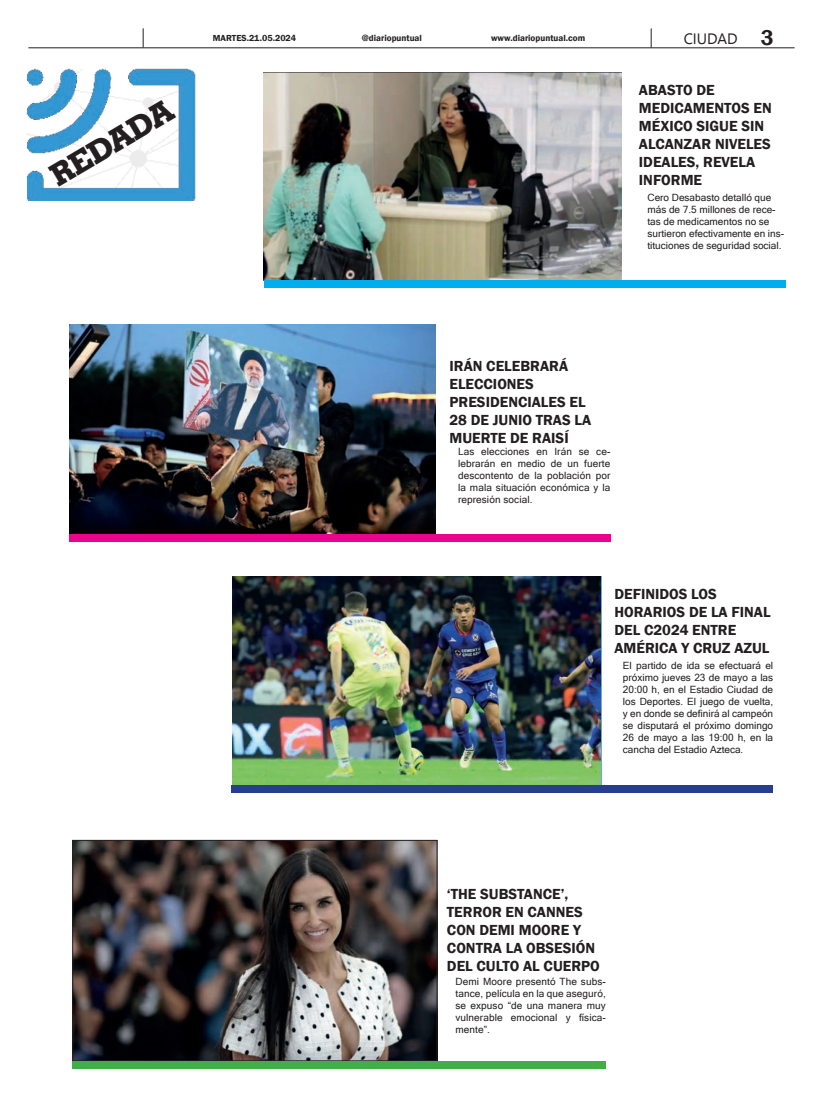
<style>
.page{position:relative;width:823px;height:1106px;background:#fff}
.page>*{position:absolute;margin:0;border:0;box-sizing:border-box;transform-origin:0 0}
.t1{font:700 30.8px "Geometric Slab 703 BT Xtra";color:#231f20}
.t2{font:700 22.4px "Myriad Pro";color:#231f20}
.t3{font:600 22px "Franklin Gothic";color:#231f20}
.t4{font:600 15px/18px "Franklin Gothic";color:#231f20}
.t5{font:15px "Segoe UI Historic";color:#231f20}
.t6{font:10px/12px "Microsoft Sans Serif";color:#231f20;text-align:justify}
.t7{font:600 9.1px "Franklin Gothic";color:#231f20}
.t8{font:600 9px "Franklin Gothic";color:#231f20}
.t9{font:7.5px "Hiragino Sans W6";letter-spacing:-.01em;color:#231f20}
</style>
<div class="page">
<img style="left:75px;top:842px;width:360px;height:216px">
<div style="left:73px;top:840px;width:364px;height:220px;border:1px solid #231f20"></div>
<img style="left:233px;top:576px;width:367px;height:209px">
<img style="left:69px;top:324px;width:366px;height:210px">
<img style="left:264px;top:73px;width:357px;height:207px">
<img style="left:26px;top:68px;width:170px;height:132px">
<div style="left:264px;top:280px;width:520px;height:8px;background:#00aeef"></div>
<div style="left:69px;top:534px;width:541px;height:8px;background:#ed028c"></div>
<div style="left:231px;top:785px;width:541px;height:8px;background:#253f8e"></div>
<hr style="left:28px;top:47px;width:766px;height:1px;background:#231f20">
<svg style="left:650px;top:28px;width:1px;height:20px"></svg>
<svg style="left:143px;top:28px;width:1px;height:19px"></svg>
<div style="left:73px;top:1061px;width:532px;height:8px;background:#40ae49"></div>
<p class="t1" style="left:44px;top:162px;width:138px;rotate:-31deg">REDADA</p>
<p class="t8" style="left:213px;top:32px;width:85px">MARTES.21.05.2024</p>
<p class="t7" style="left:362px;top:32px;width:61px">@diariopuntual</p>
<p class="t7" style="left:490px;top:32px;width:96px">www.diariopuntual.com</p>
<p class="t9" style="left:197px;top:36px;width:84px">VIERNES.24.11.2023</p>
<p class="t5" style="left:683px;top:30px;width:56px">CIUDAD</p>
<p class="t3" style="left:760px;top:24px;width:14px">3</p>
<p class="t2" style="left:708px;top:30px;width:14px">3</p>
<p class="t4" style="left:638px;top:81px;width:134px">ABASTO DE<br>MEDICAMENTOS EN<br>MÉXICO SIGUE SIN<br>ALCANZAR NIVELES<br>IDEALES, REVELA<br>INFORME</p>
<p class="t6" style="left:647px;top:191px;width:138px;text-align:left">Cero Desabasto detalló que más de 7.5 millones de rece&shy;tas de medicamentos no se surtieron efectivamente en ins&shy;tituciones de seguridad social.</p>
<p class="t4" style="left:449px;top:357px;width:143px">IRÁN CELEBRARÁ<br>ELECCIONES<br>PRESIDENCIALES EL<br>28 DE JUNIO TRAS LA<br>MUERTE DE RAISÍ</p>
<p class="t6" style="left:457px;top:445px;width:154px">Las elecciones en Irán se ce&shy;lebrarán en medio de un fuerte descontento de la población por la mala situación económica y la represión social.</p>
<p class="t4" style="left:614px;top:585px;width:157px">DEFINIDOS LOS<br>HORARIOS DE LA FINAL<br>DEL C2024 ENTRE<br>AMÉRICA Y CRUZ AZUL</p>
<p class="t6" style="left:622px;top:659px;width:152px">El partido de ida se efectuará el próximo jueves 23 de mayo a las 20:00 h, en el Estadio Ciudad de los Deportes. El juego de vuelta, y en donde se definirá al campeón se disputará el próximo domingo 26 de mayo a las 19:00 h, en la cancha del Estadio Azteca.</p>
<p class="t4" style="left:446px;top:885px;width:154px">‘THE SUBSTANCE’,<br>TERROR EN CANNES<br>CON DEMI MOORE Y<br>CONTRA LA OBSESIÓN<br>DEL CULTO AL CUERPO</p>
<p class="t6" style="left:455px;top:975px;width:152px">Demi Moore presentó The subs&shy;tance, película en la que aseguró, se expuso “de una manera muy vulnerable emocional y física&shy;mente”.</p>
</div>
